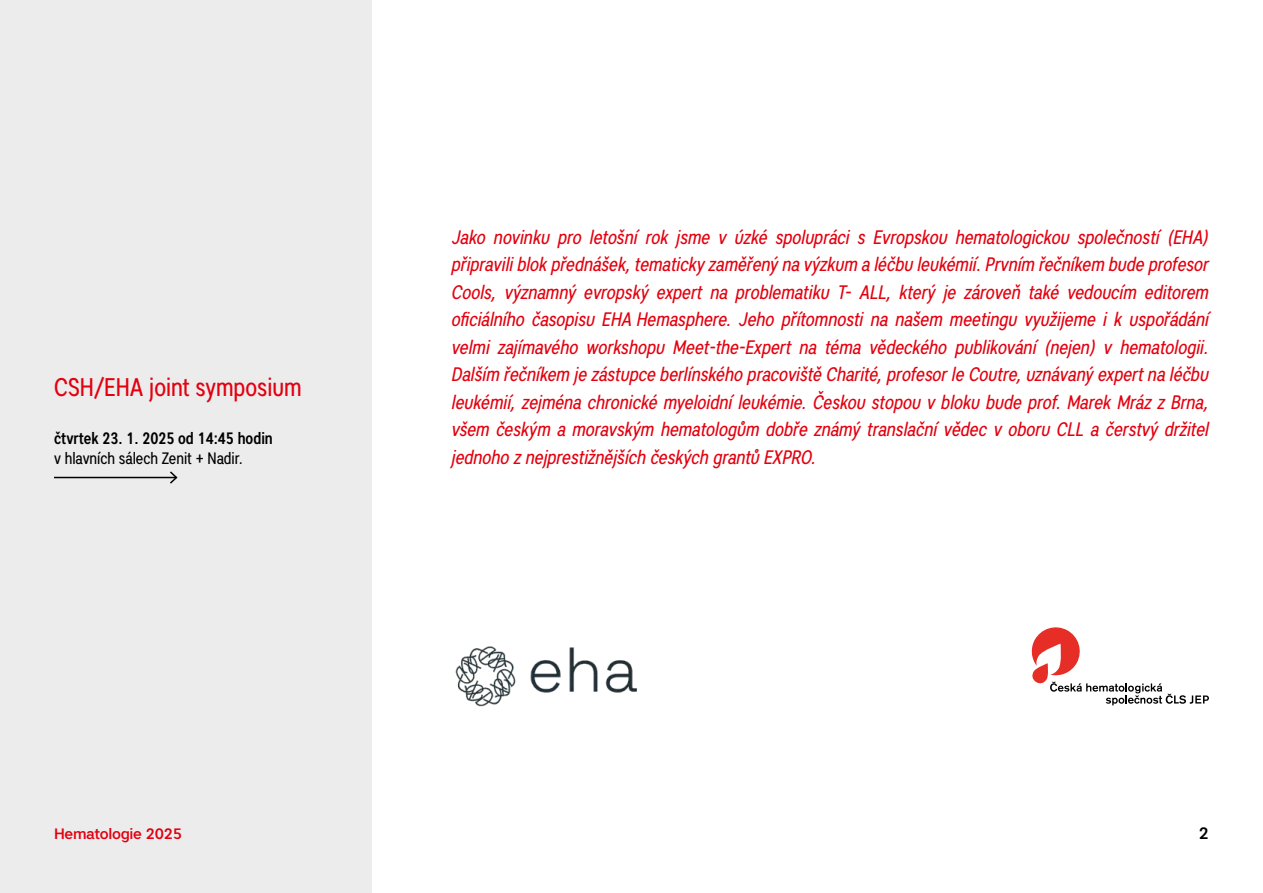
<style>
.page{position:relative;width:1263px;height:893px;background:#fff}
.page>*{position:absolute;margin:0;border:0;box-sizing:border-box;transform-origin:0 0}
.t1{font:25.5px "Artico Condensed";color:#e3000f}
.t2{font:italic 19.5px/27.5px "Artico Condensed";color:#e3000f;text-align:justify}
.t3{font:500 condensed 16.5px "Artico";color:#000}
.t4{font:16.5px "Artico Condensed";color:#000}
.t5{font:500 16.5px "Artico";color:#000}
.t6{font:500 15.15px "Artico";letter-spacing:-.02em;color:#e3000f}
</style>
<div class="page">
<div style="left:0;top:0;width:371px;height:893px;background:#ececed"></div>
<hr style="left:54px;top:477px;width:122px;height:1px;background:#000">
<svg style="left:168px;top:471px;width:10px;height:13px"></svg>
<svg style="left:1032px;top:627px;width:177px;height:78px"></svg>
<img style="left:455px;top:646px;width:182px;height:61px">
<h1 class="t1" style="left:54px;top:370px;width:249px">CSH/EHA joint symposium</h1>
<p class="t3" style="left:54px;top:427px;width:220px">čtvrtek 23. 1. 2025 od 14:45 hodin</p>
<p class="t4" style="left:54px;top:447px;width:190px">v hlavních sálech Zenit + Nadir.</p>
<p class="t2" style="left:452px;top:223px;width:759px">Jako novinku pro letošní rok jsme v úzké spolupráci s Evropskou hematologickou společností (EHA) připravili blok přednášek, tematicky zaměřený na výzkum a léčbu leukémií. Prvním řečníkem bude profesor Cools, významný evropský expert na problematiku T- ALL, který je zároveň také vedoucím editorem oficiálního časopisu EHA Hemasphere. Jeho přítomnosti na našem meetingu využijeme i k uspořádání velmi zajímavého workshopu Meet-the-Expert na téma vědeckého publikování (nejen) v hematologii.<br>Dalším řečníkem je zástupce berlínského pracoviště Charité, profesor le Coutre, uznávaný expert na léčbu leukémií, zejména chronické myeloidní leukémie. Českou stopou v bloku bude prof. Marek Mráz z Brna, všem českým a moravským hematologům dobře známý translační vědec v oboru CLL a čerstvý držitel jednoho z nejprestižnějších českých grantů EXPRO.</p>
<p class="t6" style="left:54px;top:824px;width:130px">Hematologie 2025</p>
<p class="t5" style="left:1199px;top:822px;width:12px">2</p>
</div>
